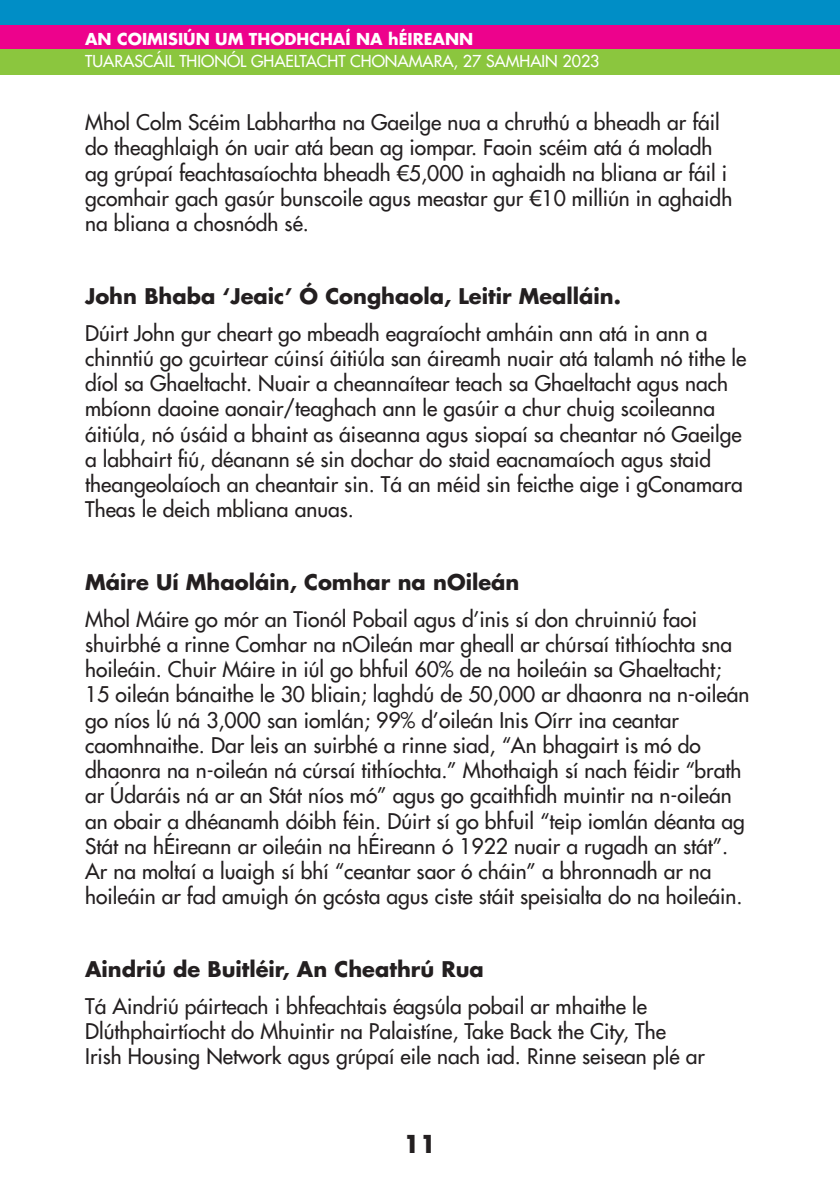
<style>
.page{position:relative;width:840px;height:1191px;background:#fff}
.page>*{position:absolute;margin:0;border:0;box-sizing:border-box;transform-origin:0 0}
.t1{font:700 24px "Futura LT";color:#231f20}
.t2{font:21px/25.2px "Futura LT";color:#231f20}
.t3{font:700 21px "Futura LT";color:#231f20}
.t4{font:16px "Futura LT";color:#fff}
.t5{font:700 16px "Futura LT";color:#fff}
</style>
<div class="page">
<div style="left:0;top:0;width:839px;height:25px;background:#008ec6"></div>
<div style="left:0;top:25px;width:839px;height:25px;background:#ed028c"></div>
<div style="left:0;top:50px;width:839px;height:25px;background:#8bc63e"></div>
<p class="t5" style="left:85px;top:28px;width:389px">AN COIMISIÚN UM THODHCHAÍ NA hÉIREANN</p>
<p class="t4" style="left:85px;top:51px;width:515px">TUARASCÁIL THIONÓL GHAELTACHT CHONAMARA, 27 SAMHAIN 2023</p>
<p class="t2" style="left:85px;top:110px;width:648px">Mhol Colm Scéim Labhartha na Gaeilge nua a chruthú a bheadh ar fáil do theaghlaigh ón uair atá bean ag iompar. Faoin scéim atá á moladh ag grúpaí feachtasaíochta bheadh €5,000 in aghaidh na bliana ar fáil i gcomhair gach gasúr bunscoile agus meastar gur €10 milliún in aghaidh na bliana a chosnódh sé.</p>
<p class="t3" style="left:85px;top:282px;width:537px">John Bhaba ‘Jeaic’ Ó Conghaola, Leitir Mealláin.</p>
<p class="t2" style="left:85px;top:320px;width:662px">Dúirt John gur cheart go mbeadh eagraíocht amháin ann atá in ann a chinntiú go gcuirtear cúinsí áitiúla san áireamh nuair atá talamh nó tithe le díol sa Ghaeltacht. Nuair a cheannaítear teach sa Ghaeltacht agus nach mbíonn daoine aonair/teaghach ann le gasúir a chur chuig scoileanna áitiúla, nó úsáid a bhaint as áiseanna agus siopaí sa cheantar nó Gaeilge a labhairt fiú, déanann sé sin dochar do staid eacnamaíoch agus staid theangeolaíoch an cheantair sin. Tá an méid sin feicthe aige i gConamara Theas le deich mbliana anuas.</p>
<p class="t3" style="left:85px;top:568px;width:435px">Máire Uí Mhaoláin, Comhar na nOileán</p>
<p class="t2" style="left:85px;top:606px;width:665px">Mhol Máire go mór an Tionól Pobail agus d’inis sí don chruinniú faoi shuirbhé a rinne Comhar na nOileán mar gheall ar chúrsaí tithíochta sna hoileáin. Chuir Máire in iúl go bhfuil 60% de na hoileáin sa Ghaeltacht; 15 oileán bánaithe le 30 bliain; laghdú de 50,000 ar dhaonra na n-oileán go níos lú ná 3,000 san iomlán; 99% d’oileán Inis Oírr ina ceantar caomhnaithe. Dar leis an suirbhé a rinne siad, “An bhagairt is mó do dhaonra na n-oileán ná cúrsaí tithíochta.” Mhothaigh sí nach féidir “brath ar Údaráis ná ar an Stát níos mó” agus go gcaithfidh muintir na n-oileán an obair a dhéanamh dóibh féin. Dúirt sí go bhfuil “teip iomlán déanta ag Stát na hÉireann ar oileáin na hÉireann ó 1922 nuair a rugadh an stát”.<br>Ar na moltaí a luaigh sí bhí “ceantar saor ó cháin” a bhronnadh ar na hoileáin ar fad amuigh ón gcósta agus ciste stáit speisialta do na hoileáin.</p>
<p class="t3" style="left:85px;top:955px;width:400px">Aindriú de Buitléir, An Cheathrú Rua</p>
<p class="t2" style="left:85px;top:993px;width:620px">Tá Aindriú páirteach i bhfeachtais éagsúla pobail ar mhaithe le<br>Dlúthphairtíocht do Mhuintir na Palaistíne, Take Back the City, The<br>Irish Housing Network agus grúpaí eile nach iad. Rinne seisean plé ar</p>
<p class="t1" style="left:403px;top:1128px;width:34px">11</p>
</div>
